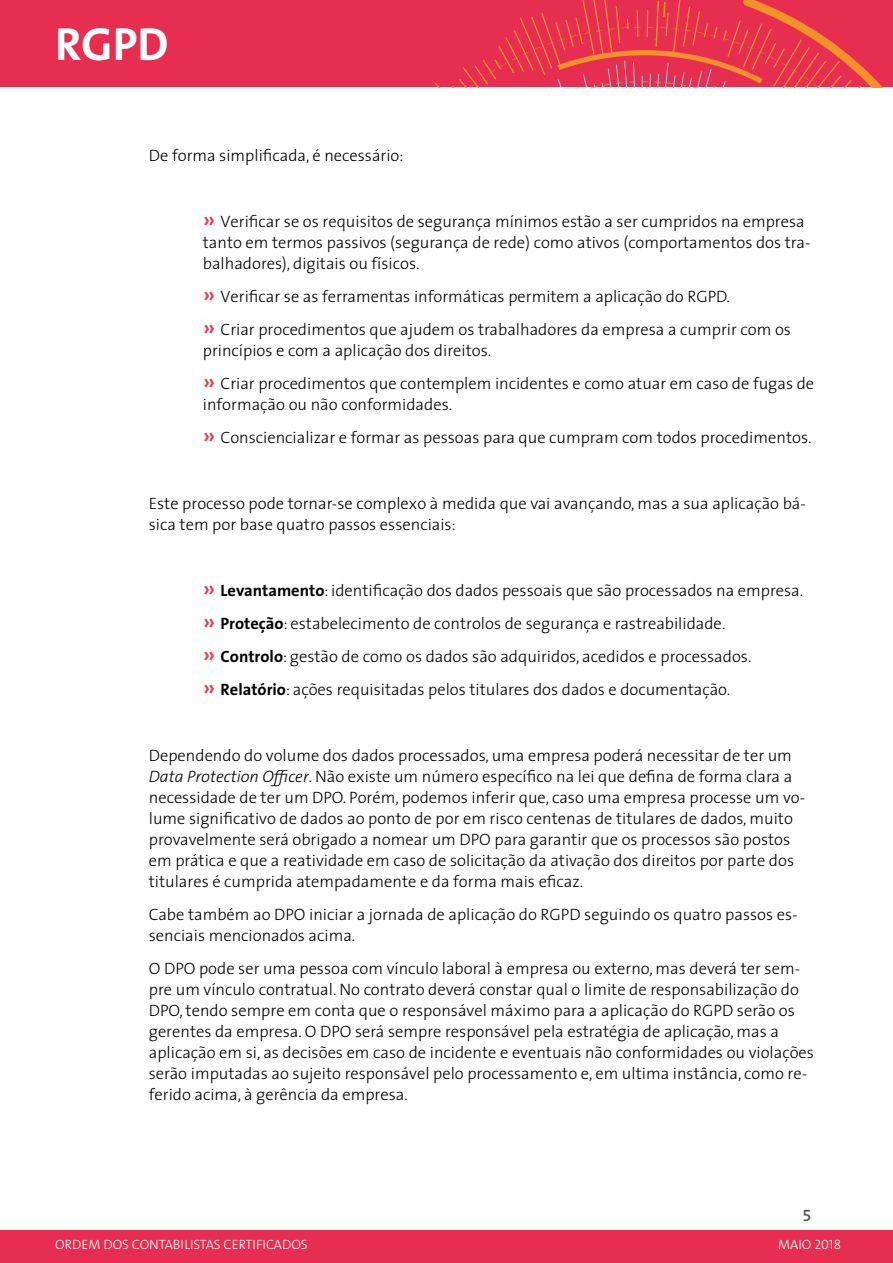
<style>
.page{position:relative;width:893px;height:1263px;background:#fff}
.page>*{position:absolute;margin:0;border:0;box-sizing:border-box;transform-origin:0 0}
.t1{font:700 46.65px "The Mix";color:#fff}
.t2{font:300 16.5px/21px "The Sans";color:#000}
.t3{font:16.5px "The Sans Semi Bold Expert";color:#575756}
.t4{font:300 13.5px "The Mix";color:#fff}
.t5{font:13.5px "The Mix Light Caps";color:#fff}
.s1{font-weight:600;font-size:24px;color:#e8374e}
.s2{font-weight:700}
.s3{font-style:italic}
</style>
<div class="page">
<div style="left:0;top:0;width:893px;height:87px;background:#e72d50"></div>
<div style="left:0;top:1230px;width:893px;height:33px;background:#e72d50"></div>
<svg style="left:435px;top:0;width:448px;height:87px"></svg>
<h1 class="t1" style="left:55px;top:5px;width:115px">RGPD</h1>
<p class="t2" style="left:149px;top:145px;width:256px">De forma simplificada, é necessário:</p>
<p class="t2" style="left:203px;top:211px;width:609px"><span class="s1">»</span> Verificar se os requisitos de segurança mínimos estão a ser cumpridos na empresa tanto em termos passivos (segurança de rede) como ativos (comportamentos dos tra&shy;balhadores), digitais ou físicos.</p>
<p class="t2" style="left:203px;top:280px;width:590px;line-height:33px"><span class="s1">»</span> Verificar se as ferramentas informáticas permitem a aplicação do RGPD.<br><span class="s1">»</span> Criar procedimentos que ajudem os trabalhadores da empresa a cumprir com os</p>
<p class="t2" style="left:203px;top:334px;width:613px;line-height:33px">princípios e com a aplicação dos direitos.<br><span class="s1">»</span> Criar procedimentos que contemplem incidentes e como atuar em caso de fugas de</p>
<p class="t2" style="left:203px;top:388px;width:610px;line-height:33px">informação ou não conformidades.<br><span class="s1">»</span> Consciencializar e formar as pessoas para que cumpram com todos procedimentos.</p>
<p class="t2" style="left:149px;top:493px;width:659px">Este processo pode tornar-se complexo à medida que vai avançando, mas a sua aplicação bá&shy;sica tem por base quatro passos essenciais:</p>
<p class="t2" style="left:203px;top:574px;width:602px;line-height:33px"><span class="s1">»</span> <span class="s2">Levantamento</span>: identificação dos dados pessoais que são processados na empresa. <span class="s1">»</span> <span class="s2">Proteção</span>: estabelecimento de controlos de segurança e rastreabilidade.<br><span class="s1">»</span> <span class="s2">Controlo</span>: gestão de como os dados são adquiridos, acedidos e processados.<br><span class="s1">»</span> <span class="s2">Relatório</span>: ações requisitadas pelos titulares dos dados e documentação.</p>
<p class="t2" style="left:149px;top:745px;width:658px">Dependendo do volume dos dados processados, uma empresa poderá necessitar de ter um <span class="s3">Data Protection Officer</span>. Não existe um número específico na lei que defina de forma clara a necessidade de ter um DPO. Porém, podemos inferir que, caso uma empresa processe um vo&shy;lume significativo de dados ao ponto de por em risco centenas de titulares de dados, muito provavelmente será obrigado a nomear um DPO para garantir que os processos são postos em prática e que a reatividade em caso de solicitação da ativação dos direitos por parte dos titulares é cumprida atempadamente e da forma mais eficaz.</p>
<p class="t2" style="left:149px;top:904px;width:650px">Cabe também ao DPO iniciar a jornada de aplicação do RGPD seguindo os quatro passos es&shy;senciais mencionados acima.</p>
<p class="t2" style="left:149px;top:958px;width:667px">O DPO pode ser uma pessoa com vínculo laboral à empresa ou externo, mas deverá ter sem&shy;pre um vínculo contratual. No contrato deverá constar qual o limite de responsabilização do DPO, tendo sempre em conta que o responsável máximo para a aplicação do RGPD serão os gerentes da empresa. O DPO será sempre responsável pela estratégia de aplicação, mas a aplicação em si, as decisões em caso de incidente e eventuais não conformidades ou violações serão imputadas ao sujeito responsável pelo processamento e, em ultima instância, como re&shy;ferido acima, à gerência da empresa.</p>
<p class="t3" style="left:802px;top:1202px;width:11px">5</p>
<p class="t4" style="left:55px;top:1234px;width:254px">ORDEM DOS CONTABILISTAS CERTIFICADOS</p>
<p class="t5" style="left:778px;top:1234px;width:64px">MAIO 2018</p>
</div>
